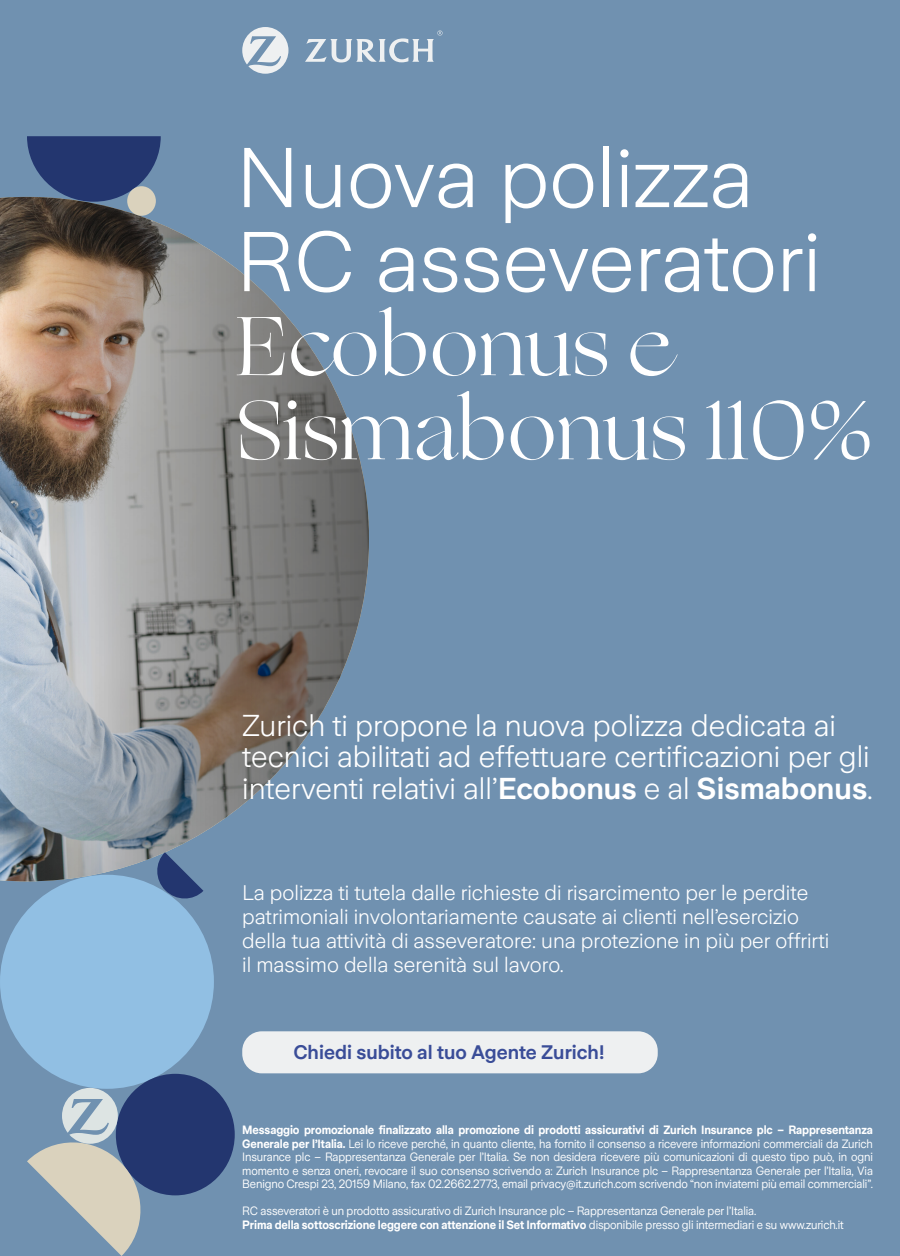
<style>
.page{position:relative;width:900px;height:1256px;background:#fff}
.page>*{position:absolute;margin:0;border:0;box-sizing:border-box;transform-origin:0 0}
.t1{font:300 84px "Zurich Sans";color:#fff}
.t2{font:84px/84px "Ogg";color:#fff}
.t3{font:300 30px/31.5px "Zurich Sans";color:#fff}
.t4{font:300 21px/24px "Zurich Sans";color:#fff}
.t5{font:600 19.5px "Zurich Sans";color:#3a4d98}
.t6{font:12px/13.5px "Zurich Sans";letter-spacing:-.01em;color:#fff;text-align:justify;scale:.94 1}
.t7{font:700 12px "Zurich Sans";letter-spacing:-.01em;color:#fff;scale:.94 1}
.s1{font-weight:600}
.s2{font-weight:700}
.s3{font-weight:400}
</style>
<div class="page">
<div style="left:0;top:0;width:900px;height:1255px;background:#7091b0"></div>
<div style="left:0;top:874px;width:214px;height:214px;background:#91bfe3;border-radius:50%"></div>
<div style="left:116px;top:1073px;width:119px;height:122px;background:#23366f;border-radius:50%"></div>
<svg style="left:155px;top:881px;width:48px;height:20px"></svg>
<svg style="left:27px;top:136px;width:134px;height:61px;background:#2e4479"></svg>
<div style="left:127px;top:186px;width:29px;height:30px;background:#dad2bd;border-radius:50%"></div>
<div style="left:242px;top:1031px;width:416px;height:42px;background:#eef0f1;border-radius:20px"></div>
<svg style="left:27px;top:1087px;width:120px;height:168px"></svg>
<svg style="left:242px;top:27px;width:46px;height:47px"></svg>
<svg style="left:305px;top:30px;width:137px;height:32px"></svg>
<svg style="left:0;top:197px;width:369px;height:684px"></svg>
<p class="t1" style="left:236px;top:132px;width:519px">Nuova polizza</p>
<p class="t1" style="left:236px;top:216px;width:587px">RC asseveratori</p>
<p class="t2" style="left:236px;top:305px;width:639px">Ecobonus e<br>Sismabonus 110%</p>
<p class="t3" style="left:242px;top:710px;width:632px">Zurich ti propone la nuova polizza dedicata ai tecnici abilitati ad effettuare certificazioni per gli interventi relativi all’<span class="s1">Ecobonus</span> e al <span class="s1">Sismabonus</span>.</p>
<p class="t4" style="left:242px;top:881px;width:568px">La polizza ti tutela dalle richieste di risarcimento per le perdite patrimoniali involontariamente causate ai clienti nell’esercizio</p>
<p class="t4" style="left:242px;top:929px;width:589px">della tua attività di asseveratore: una protezione in più per offrirti</p>
<p class="t4" style="left:242px;top:953px;width:323px">il massimo della serenità sul lavoro.</p>
<p class="t5" style="left:294px;top:1041px;width:313px">Chiedi subito al tuo Agente Zurich!</p>
<p class="t6" style="left:242px;top:1123px;width:673px"><span class="s2">Messaggio promozionale finalizzato alla promozione di prodotti assicurativi di Zurich Insurance plc – Rappresentanza Generale per l’Italia.</span> Lei lo riceve perché, in quanto cliente, ha fornito il consenso a ricevere informazioni commerciali da Zurich Insurance plc – Rappresentanza Generale per l’Italia. Se non desidera ricevere più comunicazioni di questo tipo può, in ogni momento e senza oneri, revocare il suo consenso scrivendo a: Zurich Insurance plc – Rappresentanza Generale per l’Italia, Via Benigno Crespi 23, 20159 Milano, fax 02.2662.2773, email privacy@it.zurich.com scrivendo “non inviatemi più email commerciali”.</p>
<p class="t6" style="left:242px;top:1204px;width:548px">RC asseveratori è un prodotto assicurativo di Zurich Insurance plc – Rappresentanza Generale per l’Italia.</p>
<p class="t7" style="left:242px;top:1217px;width:641px">Prima della sottoscrizione leggere con attenzione il Set Informativo <span class="s3">disponibile presso gli intermediari e su www.zurich.it</span></p>
</div>
